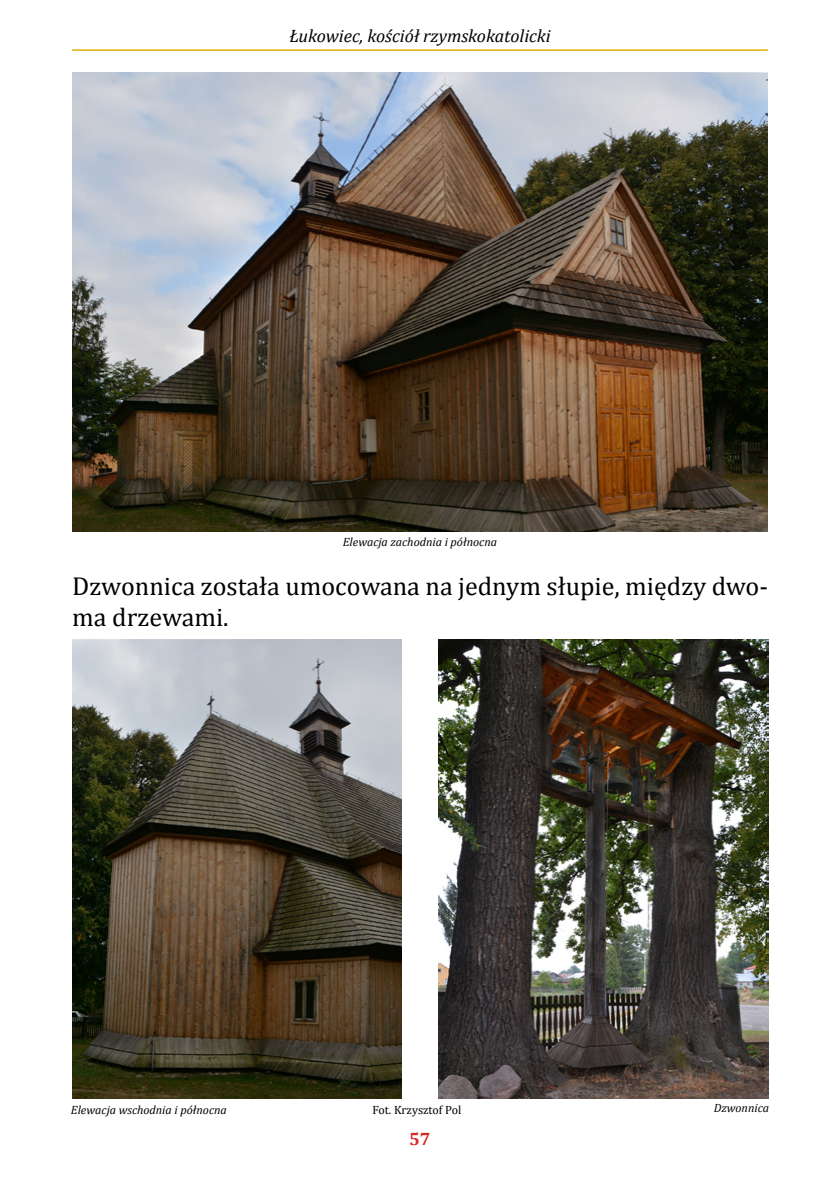
<style>
.page{position:relative;width:840px;height:1191px;background:#fff}
.page>*{position:absolute;margin:0;border:0;box-sizing:border-box;transform-origin:0 0}
.t1{font:26px/31.2px "Cambria";color:#000}
.t2{font:italic 18px "Cambria";color:#000}
.t3{font:700 18px "Cambria";color:#d62926}
.t4{font:italic 12px "Cambria";color:#000}
.t5{font:12px "Cambria";color:#000}
</style>
<div class="page">
<hr style="left:72px;top:49px;width:695px;height:2px;background:#e3ab0d">
<img style="left:72px;top:72px;width:695px;height:459px">
<img style="left:72px;top:639px;width:329px;height:459px">
<img style="left:438px;top:639px;width:329px;height:459px">
<h2 class="t2" style="left:289px;top:24px;width:263px">Łukowiec, kościół rzymskokatolicki</h2>
<p class="t4" style="left:342px;top:534px;width:156px">Elewacja zachodnia i północna</p>
<h1 class="t1" style="left:72px;top:570px;width:697px">Dzwonnica została umocowana na jednym słupie, między dwo&shy;ma drzewami.</h1>
<p class="t4" style="left:71px;top:1101px;width:157px">Elewacja wschodnia i północna</p>
<p class="t5" style="left:372px;top:1102px;width:90px">Fot. Krzysztof Pol</p>
<p class="t4" style="left:713px;top:1099px;width:57px">Dzwonnica</p>
<h2 class="t3" style="left:409px;top:1126px;width:23px">57</h2>
</div>
